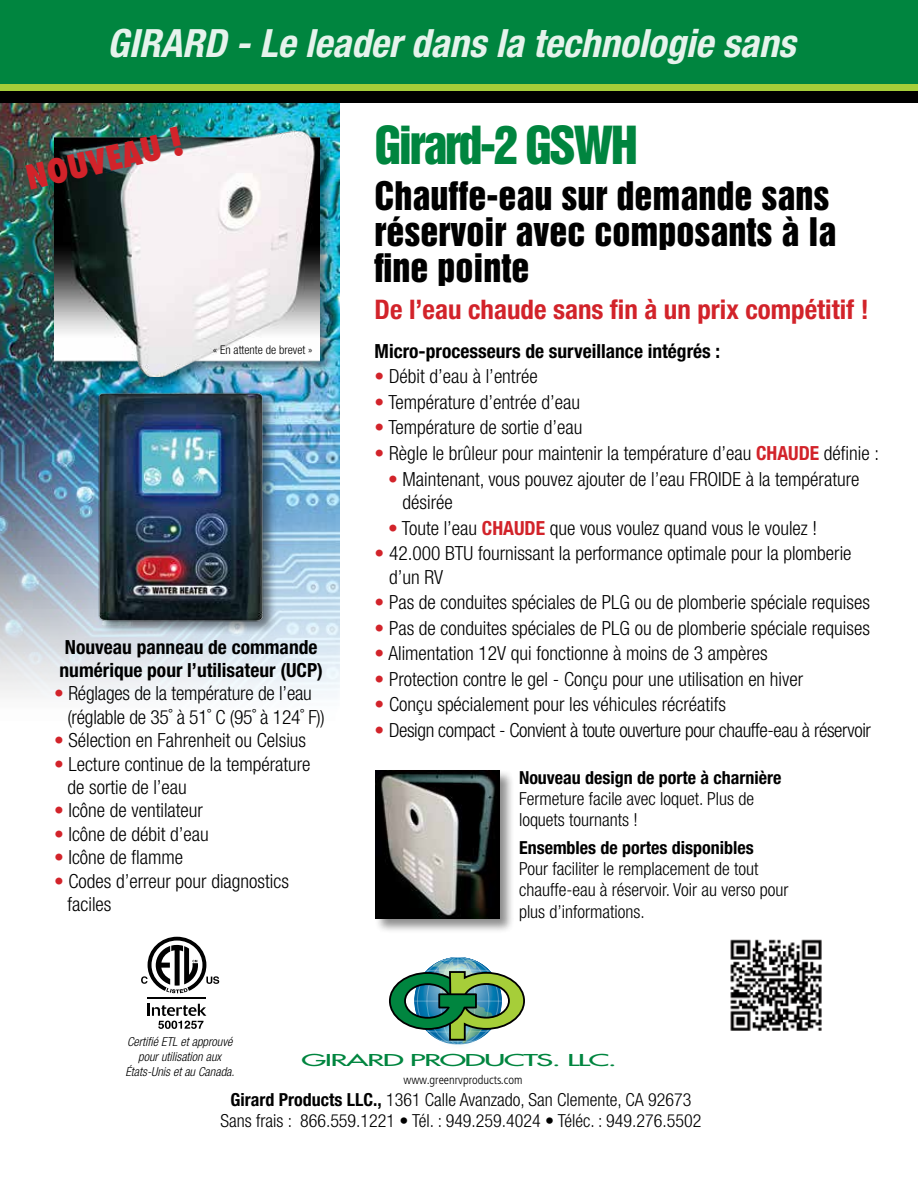
<style>
.page{position:relative;width:918px;height:1188px;background:#fff}
.page>*{position:absolute;margin:0;border:0;box-sizing:border-box;transform-origin:0 0}
.t1{font:48px "Helvetica Inserat";letter-spacing:-.05em;color:#00853f}
.t2{font:italic 700 condensed 39px "Helvetica Neue LT Std";color:#e6f3ec}
.t3{font:36px/36px "Helvetica Inserat";color:#000}
.t4{font:800 condensed 33px "Futura";color:#d2232a}
.t5{font:700 condensed 27px "Helvetica Neue LT Std";color:#d2232a}
.t6{font:300 condensed 19.5px/23.4px "Helvetica Neue LT Std";color:#000}
.t7{font:700 condensed 19.5px/23.4px "Helvetica Neue LT Std";color:#000}
.t8{font:300 condensed 19.5px "Helvetica Neue LT Std";letter-spacing:-.02em;color:#000}
.t9{font:300 condensed 18px/21.3px "Helvetica Neue LT Std";color:#000}
.t10{font:700 condensed 18px "Helvetica Neue LT Std";color:#000}
.t11{font:15.9px "Futura";letter-spacing:-.05em;color:#00853f;scale:2 1}
.t12{font:italic 300 condensed 12.45px/15px "Helvetica Neue LT Std";color:#000;text-align:center}
.t13{font:300 condensed 12.3px "Frutiger";color:#000}
.t14{font:300 condensed 12px "Helvetica Neue LT Std";color:#000}
.s1{font-size:36.45px}
.s2{color:#d2232a}
.s3{font-weight:700;color:#d2232a}
.s4{font-weight:700}
</style>
<div class="page">
<img style="left:0;top:102px;width:340px;height:881px">
<img style="left:446px;top:1043px;width:24px;height:2px">
<svg style="left:389px;top:960px;width:136px;height:83px"></svg>
<div style="left:52px;top:130px;width:282px;height:262px;background:#000;opacity:.45"></div>
<img style="left:54px;top:122px;width:266px;height:255px">
<div style="left:374px;top:769px;width:141px;height:165px;background:#000;opacity:.45"></div>
<img style="left:376px;top:771px;width:124px;height:148px">
<hr style="left:148px;top:998px;width:58px;height:1px;background:#010101">
<svg style="left:141px;top:937px;width:78px;height:56px"></svg>
<svg style="left:148px;top:1004px;width:58px;height:25px"></svg>
<div style="left:97px;top:392px;width:180px;height:243px;background:#000;opacity:.45"></div>
<img style="left:92px;top:387px;width:181px;height:240px">
<img style="left:730px;top:939px;width:92px;height:92px">
<div style="left:0;top:0;width:918px;height:95px;background:#00853f"></div>
<div style="left:0;top:91px;width:918px;height:11px;background:#000"></div>
<div style="left:0;top:84px;width:918px;height:7px;background:#a6ce39"></div>
<h2 class="t2" style="left:107px;top:19px;width:690px">GIRARD - Le leader dans la technologie sans</h2>
<h3 class="t4" style="left:22px;top:156px;width:162px;rotate:-13deg">NOUVEAU <span class="s1">!</span></h3>
<p class="t14" style="left:213px;top:343px;width:101px">« En attente de brevet »</p>
<p class="t7" style="left:60px;top:635px;width:265px">Nouveau panneau de commande numérique pour l’utilisateur (UCP)</p>
<p class="t6" style="left:67px;top:682px;width:259px;text-indent:-13px"><span class="s2">•</span> Réglages de la température de l’eau (réglable de 35˚ à 51˚ C (95˚ à 124˚ F))</p>
<p class="t6" style="left:54px;top:729px;width:254px"><span class="s2">•</span> Sélection en Fahrenheit ou Celsius</p>
<p class="t6" style="left:67px;top:752px;width:245px;text-indent:-13px"><span class="s2">•</span> Lecture continue de la température de sortie de l’eau</p>
<p class="t6" style="left:54px;top:799px;width:150px"><span class="s2">•</span> Icône de ventilateur</p>
<p class="t6" style="left:54px;top:822px;width:156px"><span class="s2">•</span> Icône de débit d’eau</p>
<p class="t6" style="left:54px;top:846px;width:131px"><span class="s2">•</span> Icône de flamme</p>
<p class="t6" style="left:67px;top:869px;width:223px;text-indent:-13px"><span class="s2">•</span> Codes d’erreur pour diagnostics faciles</p>
<h1 class="t1" style="left:375px;top:116px;width:265px">Girard-2 GSWH</h1>
<h3 class="t3" style="left:375px;top:179px;width:463px">Chauffe-eau sur demande sans réservoir avec composants à la fine pointe</h3>
<h3 class="t5" style="left:375px;top:293px;width:496px">De l’eau chaude sans fin à un prix compétitif !</h3>
<p class="t7" style="left:375px;top:339px;width:347px">Micro-processeurs de surveillance intégrés :</p>
<p class="t6" style="left:375px;top:365px;width:165px"><span class="s2">•</span> Débit d’eau à l’entrée</p>
<p class="t6" style="left:375px;top:390px;width:207px"><span class="s2">•</span> Température d’entrée d’eau</p>
<p class="t6" style="left:375px;top:416px;width:209px"><span class="s2">•</span> Température de sortie d’eau</p>
<p class="t6" style="left:375px;top:441px;width:506px"><span class="s2">•</span> Règle le brûleur pour maintenir la température d’eau <span class="s3">CHAUDE</span> définie :</p>
<p class="t6" style="left:403px;top:467px;width:458px;text-indent:-14px"><span class="s2">•</span> Maintenant, vous pouvez ajouter de l’eau FROIDE à la température désirée</p>
<p class="t6" style="left:388px;top:516px;width:430px"><span class="s2">•</span> Toute l’eau <span class="s3">CHAUDE</span> que vous voulez quand vous le voulez !</p>
<p class="t6" style="left:389px;top:541px;width:464px;text-indent:-14px"><span class="s2">•</span> 42.000 BTU fournissant la performance optimale pour la plomberie d’un RV</p>
<p class="t6" style="left:375px;top:590px;width:497px"><span class="s2">•</span> Pas de conduites spéciales de PLG ou de plomberie spéciale requises</p>
<p class="t6" style="left:375px;top:616px;width:497px"><span class="s2">•</span> Pas de conduites spéciales de PLG ou de plomberie spéciale requises</p>
<p class="t6" style="left:375px;top:641px;width:395px"><span class="s2">•</span> Alimentation 12V qui fonctionne à moins de 3 ampères</p>
<p class="t6" style="left:375px;top:667px;width:430px"><span class="s2">•</span> Protection contre le gel - Conçu pour une utilisation en hiver</p>
<p class="t6" style="left:375px;top:693px;width:353px"><span class="s2">•</span> Conçu spécialement pour les véhicules récréatifs</p>
<p class="t8" style="left:375px;top:719px;width:498px"><span class="s2">•</span> Design compact - Convient à toute ouverture pour chauffe-eau à réservoir</p>
<p class="t10" style="left:519px;top:766px;width:264px">Nouveau design de porte à charnière</p>
<p class="t9" style="left:519px;top:788px;width:237px">Fermeture facile avec loquet. Plus de loquets tournants !</p>
<p class="t10" style="left:519px;top:837px;width:236px">Ensembles de portes disponibles</p>
<p class="t9" style="left:519px;top:858px;width:271px">Pour faciliter le remplacement de tout chauffe-eau à réservoir. Voir au verso pour plus d’informations.</p>
<p class="t12" style="left:125px;top:1035px;width:111px">Certifié ETL et approuvé pour utilisation aux<br>États-Unis et au Canada.</p>
<p class="t11" style="left:301px;top:1050px;width:159px">GIRARD PRODUCTS. LLC.</p>
<p class="t9" style="left:221px;top:1089px;width:482px;text-align:center"><span class="s4">Girard Products LLC.,</span> 1361 Calle Avanzado, San Clemente, CA 92673<br>Sans frais : 866.559.1221 • Tél. : 949.259.4024 • Téléc. : 949.276.5502</p>
<p class="t13" style="left:403px;top:1073px;width:121px">www.greenrvproducts.com</p>
</div>
